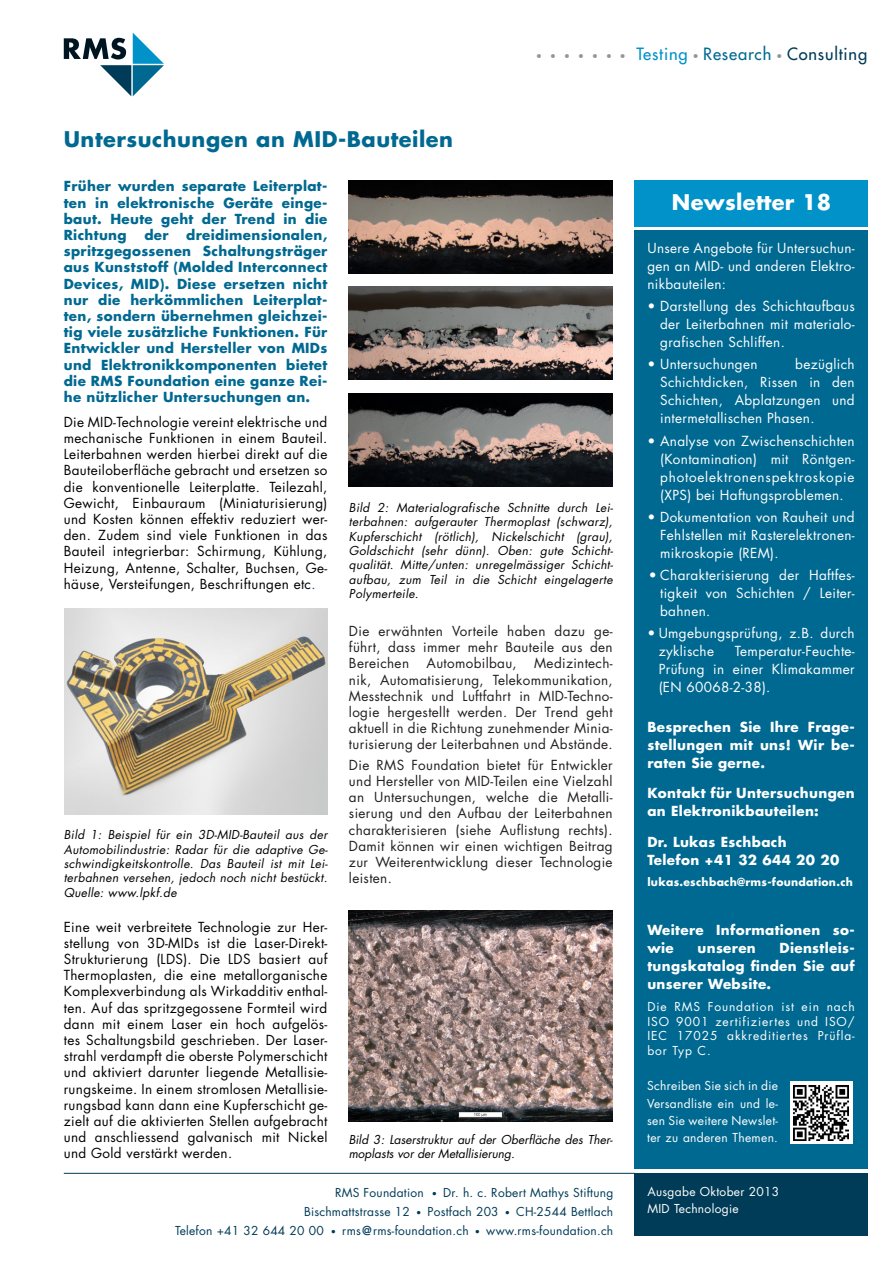
<style>
.page{position:relative;width:893px;height:1263px;background:#fff}
.page>*{position:absolute;margin:0;border:0;box-sizing:border-box;transform-origin:0 0}
.Titel{font:700 21px "Futura Std";letter-spacing:.025em;color:#006991}
.Headline{font:700 21px "Futura Std";letter-spacing:.015em;color:#fff}
.t1{font:500 16.5px "Futura Std";letter-spacing:.05em;color:#003b57}
.Text{font:13.5px/16.2px "Futura Std";letter-spacing:.025em;color:#000;text-align:justify}
.Text_Spalte_blau{font:13.5px/18px "Futura Std";letter-spacing:.025em;color:#fff;text-align:justify}
.Text-2{font:13.5px/16.2px "Futura Std";letter-spacing:.025em;color:#231f20;text-align:justify}
.Text-3{font:700 13.5px/16.2px "Futura Std";letter-spacing:.025em;color:#006991;text-align:justify}
.Text_Spalte_blau-2{font:700 13.5px/18px "Futura Std";letter-spacing:.025em;color:#fff;text-align:justify}
.Text-4{font:italic 12px/14.4px "Futura Std";letter-spacing:.025em;color:#000;text-align:justify}
.Text_Spalte_blau-3{font:12px/14.4px "Futura Std";letter-spacing:.025em;color:#fff;text-align:justify}
.t2{font:12px "Futura Std";letter-spacing:.02em;color:#003b57}
.Text-5{font:italic 12px/14.4px "Futura Std";color:#000}
.Text_Spalte_blau-4{font:700 10.8px "Futura Std";letter-spacing:.025em;color:#fff}
.s1{font-weight:300;font-size:10.5px;color:#939598}
.s2{color:#0092c8}
.s3{color:#006991}
.s4{color:#014f98}
.s5{font-size:9px}
.s6{font-weight:800}
</style>
<div class="page">
<div style="left:634px;top:230px;width:233px;height:939px;background:#006991"></div>
<hr style="left:64px;top:1173px;width:571px;height:1px;background:#003b57">
<div style="left:634px;top:1173px;width:233px;height:62px;background:#003b57"></div>
<div style="left:634px;top:180px;width:233px;height:47px;background:#0092c8"></div>
<svg style="left:64px;top:33px;width:100px;height:63px"></svg>
<img style="left:349px;top:180px;width:264px;height:93px">
<img style="left:64px;top:608px;width:264px;height:206px">
<img style="left:349px;top:286px;width:263px;height:94px">
<img style="left:349px;top:393px;width:264px;height:93px">
<img style="left:349px;top:910px;width:263px;height:211px">
<div style="left:790px;top:1081px;width:63px;height:63px;background:#fff"></div>
<img style="left:794px;top:1086px;width:55px;height:55px">
<p class="t1" style="left:536px;top:43px;width:333px"><span class="s1">• • • • • • •</span> <span class="s2">Testing</span> <span class="s1">•</span> <span class="s3">Research</span> <span class="s1">•</span> Consulting</p>
<p class="Titel" style="left:64px;top:126px;width:391px">Untersuchungen an MID-Bauteilen</p>
<p class="Text-3" style="left:64px;top:178px;width:265px">Früher wurden separate Leiterplat&shy;ten in elektronische Geräte einge&shy;baut. Heute geht der Trend in die Richtung</p>
<p class="Text-3" style="left:64px;top:227px;width:265px;text-indent:123px">dreidimensionalen, spritzgegossenen Schaltungsträger aus Kunststoff (Molded Interconnect Devices, MID). Diese ersetzen nicht nur die herkömmlichen Leiterplat&shy;ten, sondern übernehmen gleichzei&shy;tig viele zusätzliche Funktionen. Für Entwickler und Hersteller von MIDs und Elektronikkomponenten bietet die RMS Foundation eine ganze Rei&shy;he nützlicher Untersuchungen an.</p>
<p class="Text" style="left:64px;top:414px;width:265px">Die MID-Technologie vereint elektrische und mechanische Funktionen in einem Bauteil.<br>Leiterbahnen werden hierbei direkt auf die Bauteiloberfläche gebracht und ersetzen so die konventionelle Leiterplatte. Teilezahl, Gewicht, Einbauraum (Miniaturisierung) und Kosten können effektiv reduziert wer&shy;den. Zudem sind viele Funktionen in das Bauteil integrierbar: Schirmung, Kühlung, Heizung, Antenne, Schalter, Buchsen, Ge&shy;häuse, Versteifungen, Beschriftungen etc<span class="s4">.</span></p>
<p class="Text-3" style="left:144px;top:227px;width:26px">der</p>
<p class="Text-4" style="left:349px;top:500px;width:266px">Bild 2: Materialografische Schnitte durch Lei&shy;terbahnen: aufgerauter Thermoplast (schwarz), Kupferschicht (rötlich), Nickelschicht (grau), Goldschicht (sehr dünn). Oben: gute Schicht&shy;qualität. Mitte/unten: unregelmässiger Schicht&shy;aufbau, zum Teil in die Schicht eingelagerte Polymerteile.</p>
<p class="Text-4" style="left:64px;top:828px;width:266px">Bild 1: Beispiel für ein 3D-MID-Bauteil aus der Automobilindustrie: Radar für die adaptive Ge&shy;schwindigkeitskontrolle. Das Bauteil ist mit Lei&shy;terbahnen versehen, jedoch noch nicht bestückt.<br>Quelle: www.lpkf.de</p>
<p class="Text" style="left:64px;top:919px;width:265px">Eine weit verbreitete Technologie zur Her&shy;stellung von 3D-MIDs ist die Laser-Direkt-Strukturierung (LDS). Die LDS basiert auf Thermoplasten, die eine metallorganische Komplexverbindung als Wirkadditiv enthal&shy;ten. Auf das spritzgegossene Formteil wird dann mit einem Laser ein hoch aufgelös&shy;tes Schaltungsbild geschrieben. Der Laser&shy;strahl verdampft die oberste Polymerschicht und aktiviert darunter liegende Metallisie&shy;rungskeime. In einem stromlosen Metallisie&shy;rungsbad kann dann eine Kupferschicht ge&shy;zielt auf die aktivierten Stellen aufgebracht und anschliessend galvanisch mit Nickel und Gold verstärkt werden.</p>
<p class="Text-2" style="left:349px;top:623px;width:265px">Die erwähnten Vorteile haben dazu ge&shy;führt, dass immer mehr Bauteile aus den Bereichen</p>
<p class="Text-2" style="left:349px;top:655px;width:265px;text-indent:185px">Medizintech&shy;nik, Automatisierung, Telekommunikation, Messtechnik und Luftfahrt in MID-Techno&shy;logie hergestellt werden. Der Trend geht aktuell in die Richtung zunehmender Minia&shy;turisierung der Leiterbahnen und Abstände.</p>
<p class="Text-2" style="left:349px;top:757px;width:265px">Die RMS Foundation bietet für Entwickler und Hersteller von MID-Teilen eine Vielzahl an Untersuchungen, welche die Metalli&shy;sierung und den Aufbau der Leiterbahnen charakterisieren (siehe Auflistung rechts).<br>Damit können wir einen wichtigen Beitrag zur Weiterentwicklung dieser Technologie leisten.</p>
<p class="Text-2" style="left:427px;top:655px;width:92px">Automobilbau,</p>
<p class="Text-5" style="left:349px;top:1132px;width:266px">Bild 3: Laserstruktur auf der Oberfläche des Ther&shy;moplasts vor der Metallisierung.</p>
<p class="t2" style="left:335px;top:1185px;width:280px">RMS Foundation <span class="s5">•</span> Dr. h. c. Robert Mathys Stiftung</p>
<p class="t2" style="left:304px;top:1204px;width:311px">Bischmattstrasse 12 <span class="s5">•</span> Postfach 203 <span class="s5">•</span> CH-2544 Bettlach</p>
<p class="t2" style="left:175px;top:1222px;width:440px">Telefon +41 32 644 20 00 <span class="s5">•</span> rms<span class="s6">@</span>rms-foundation.ch <span class="s5">•</span> www.rms-foundation.ch</p>
<p class="Headline" style="left:672px;top:189px;width:161px">Newsletter 18</p>
<p class="Text_Spalte_blau" style="left:647px;top:239px;width:209px">Unsere Angebote für Untersuchun&shy;gen an MID- und anderen Elektro&shy;nikbauteilen:</p>
<p class="Text_Spalte_blau" style="left:660px;top:297px;width:196px;text-indent:-13px">• Darstellung des Schichtaufbaus der Leiterbahnen mit materialo&shy;grafischen Schliffen.</p>
<p class="Text_Spalte_blau" style="left:647px;top:355px;width:112px">• Untersuchungen</p>
<p class="Text_Spalte_blau" style="left:660px;top:355px;width:196px;text-indent:135px">bezüglich Schichtdicken, Rissen in den Schichten, Abplatzungen und intermetallischen Phasen.</p>
<p class="Text_Spalte_blau" style="left:660px;top:432px;width:196px;text-indent:-13px">• Analyse von Zwischenschichten (Kontamination) mit Röntgen&shy;photoelektronenspektroskopie (XPS) bei Haftungsproblemen.</p>
<p class="Text_Spalte_blau" style="left:660px;top:508px;width:196px;text-indent:-13px">• Dokumentation von Rauheit und Fehlstellen mit Rasterelektronen&shy;mikroskopie (REM).</p>
<p class="Text_Spalte_blau" style="left:660px;top:566px;width:196px;text-indent:-11px">• Charakterisierung der Haftfes&shy;tigkeit von Schichten / Leiter&shy;bahnen.</p>
<p class="Text_Spalte_blau" style="left:659px;top:624px;width:198px;text-indent:-11px">• Umgebungsprüfung, z.B. durch zyklische</p>
<p class="Text_Spalte_blau" style="left:659px;top:642px;width:198px;text-indent:76px">Temperatur-Feuchte-Prüfung in einer Klimakammer (EN 60068-2-38).</p>
<p class="Text_Spalte_blau-2" style="left:647px;top:717px;width:209px">Besprechen Sie Ihre Frage&shy;stellungen mit uns! Wir be&shy;raten Sie gerne.</p>
<p class="Text_Spalte_blau-2" style="left:647px;top:784px;width:209px">Kontakt für Untersuchungen an Elektronikbauteilen:</p>
<p class="Text_Spalte_blau-2" style="left:647px;top:833px;width:141px">Dr. Lukas Eschbach</p>
<p class="Text_Spalte_blau-2" style="left:647px;top:851px;width:193px">Telefon +41 32 644 20 20</p>
<p class="Text_Spalte_blau-4" style="left:647px;top:875px;width:207px">lukas.eschbach@rms-foundation.ch</p>
<p class="Text_Spalte_blau-2" style="left:647px;top:921px;width:209px">Weitere Informationen so&shy;wie</p>
<p class="Text_Spalte_blau-2" style="left:647px;top:939px;width:209px;text-indent:132px">Dienstleis&shy;tungskatalog finden Sie auf unserer Website.</p>
<p class="Text_Spalte_blau-2" style="left:698px;top:939px;width:60px">unseren</p>
<p class="Text_Spalte_blau-3" style="left:647px;top:1000px;width:209px">Die RMS Foundation ist ein nach ISO 9001 zertifiziertes und ISO/ IEC 17025 akkreditiertes Prüfla&shy;bor Typ C.</p>
<p class="Text_Spalte_blau-3" style="left:647px;top:1077px;width:132px;line-height:17.1px">Schreiben Sie sich in die Versandliste ein und le&shy;sen Sie weitere Newslet&shy;ter zu anderen Themen.</p>
<p class="Text_Spalte_blau-3" style="left:647px;top:1184px;width:133px">Ausgabe Oktober 2013</p>
<p class="Text_Spalte_blau-3" style="left:647px;top:1201px;width:93px">MID Technologie</p>
</div>
